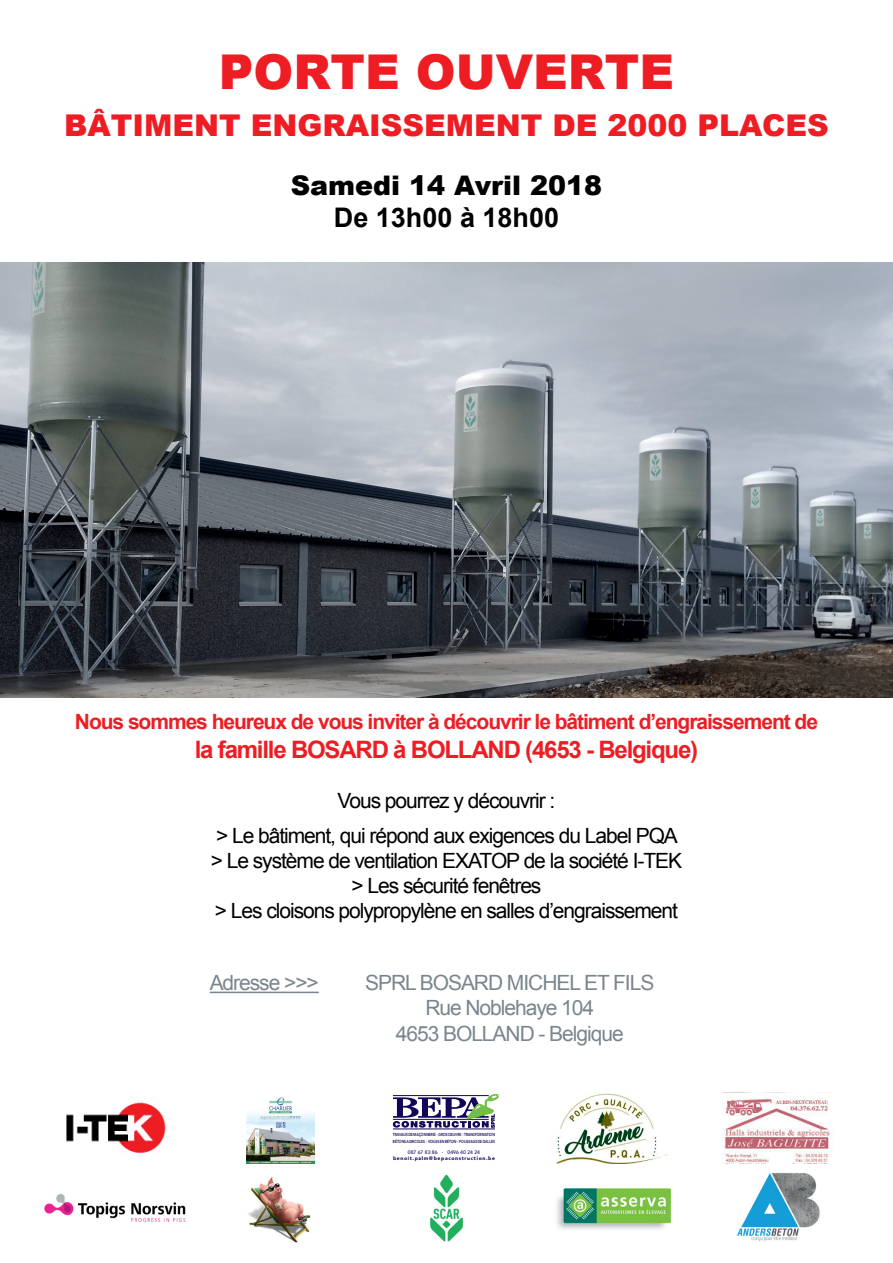
<style>
.page{position:relative;width:893px;height:1263px;background:#fff}
.page>*{position:absolute;margin:0;border:0;box-sizing:border-box;transform-origin:0 0}
.t1{font:900 48px "Arial";color:#ee1d23}
.t2{font:900 30px "Arial";color:#ee1d23}
.t3{font:900 27px "Arial";color:#000}
.t4{font:700 27px "Arial";color:#000}
.t5{font:700 24px "Arial";letter-spacing:-.05em;color:#ee1d23}
.t6{font:21px/25.2px "Arial";letter-spacing:-.05em;color:#000;text-align:center}
.t7{font:21px/25.2px "Arial";letter-spacing:-.05em;color:#7a868d;text-align:center}
.t8{font:700 21px "Arial";letter-spacing:-.05em;color:#ee1d23}
.t9{font:900 5.1px "Avenir";letter-spacing:.13em;color:#110658}
.t10{font:500 5.1px "Avenir";color:#110658}
.t11{font:800 4.35px/6.8px "Avenir";color:#110658;scale:.75 1}
</style>
<div class="page">
<img style="left:0;top:262px;width:893px;height:435px">
<img style="left:66px;top:1102px;width:100px;height:51px">
<img style="left:247px;top:1097px;width:68px;height:67px">
<hr style="left:393px;top:1128px;width:102px;height:1px;background:#110658">
<svg style="left:393px;top:1094px;width:105px;height:34px"></svg>
<img style="left:557px;top:1093px;width:111px;height:71px">
<img style="left:44px;top:1194px;width:142px;height:28px">
<img style="left:248px;top:1176px;width:63px;height:67px">
<img style="left:430px;top:1174px;width:33px;height:68px">
<img style="left:556px;top:1188px;width:116px;height:42px">
<img style="left:736px;top:1173px;width:84px;height:68px">
<img style="left:723px;top:1098px;width:107px;height:66px">
<hr style="left:210px;top:992px;width:109px;height:1px;background:#7a868d">
<h1 class="t1" style="left:219px;top:37px;width:457px">PORTE OUVERTE</h1>
<h2 class="t2" style="left:64px;top:103px;width:766px">BÂTIMENT ENGRAISSEMENT DE 2000 PLACES</h2>
<p class="t3" style="left:291px;top:166px;width:313px">Samedi 14 Avril 2018</p>
<p class="t4" style="left:334px;top:200px;width:227px">De 13h00 à 18h00</p>
<p class="t8" style="left:75px;top:708px;width:745px">Nous sommes heureux de vous inviter à découvrir le bâtiment d’engraissement de</p>
<p class="t5" style="left:195px;top:733px;width:505px">la famille BOSARD à BOLLAND (4653 - Belgique)</p>
<p class="t6" style="left:216px;top:784px;width:463px;line-height:34.2px">Vous pourrez y découvrir :<br>&gt; Le bâtiment, qui répond aux exigences du Label PQA</p>
<p class="t6" style="left:211px;top:848px;width:473px">&gt; Le système de ventilation EXATOP de la société I-TEK &gt; Les sécurité fenêtres<br>&gt; Les cloisons polypropylène en salles d’engraissement</p>
<p class="t7" style="left:210px;top:970px;width:111px">Adresse &gt;&gt;&gt;</p>
<p class="t7" style="left:365px;top:970px;width:291px">SPRL BOSARD MICHEL ET FILS<br>Rue Noblehaye 104<br>4653 BOLLAND - Belgique</p>
<p class="t11" style="left:393px;top:1131px;width:138px">TRAVAUX DE MAÇONNERIE - GROS OEUVRE - TRANSFORMATION<br>BÉTONS AGRICOLES - VOILES EN BÉTON - POLISSAGE DE DALLES</p>
<p class="t10" style="left:408px;top:1148px;width:74px">087 67 83 86 - 0496 40 24 24</p>
<p class="t9" style="left:393px;top:1154px;width:103px">benoit.palm@bepaconstruction.be</p>
</div>
